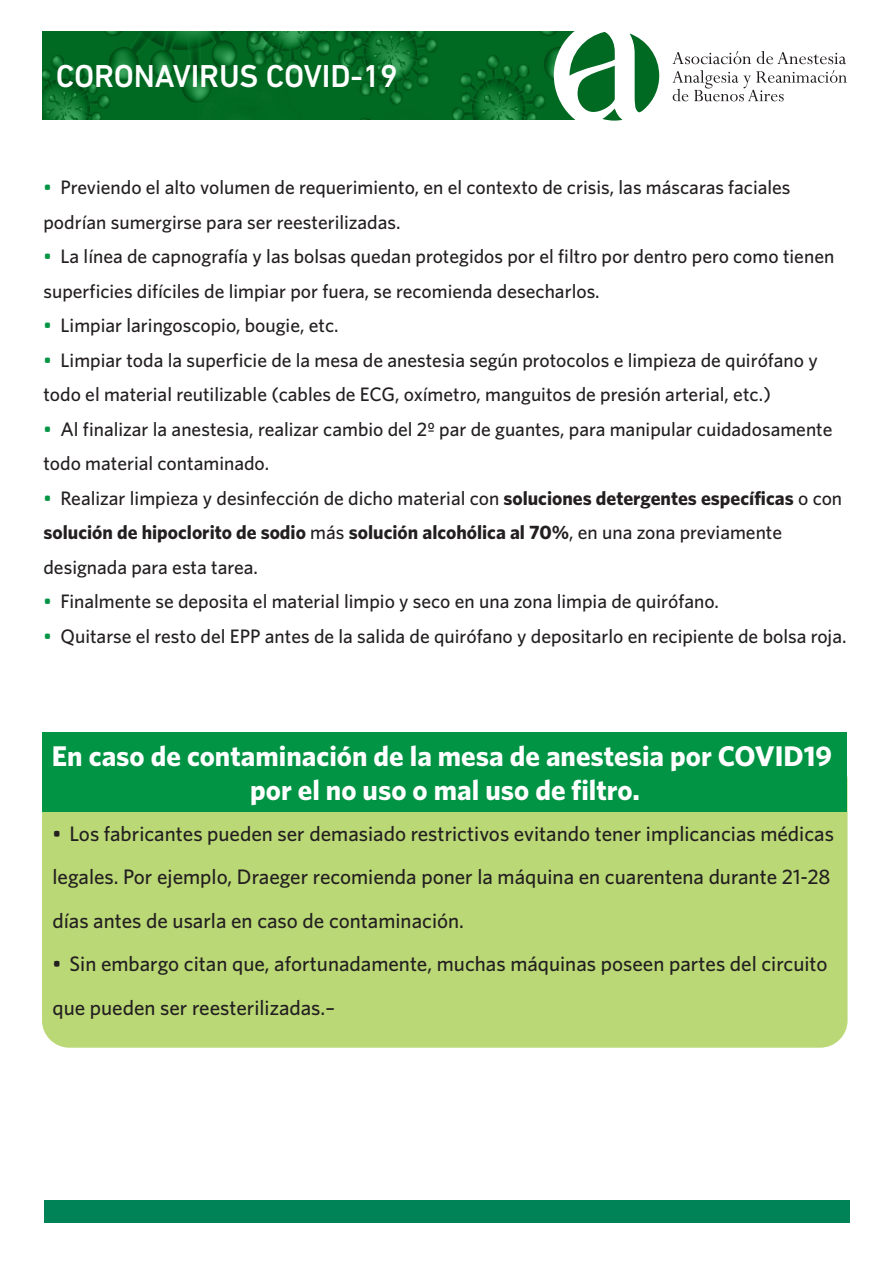
<style>
.page{position:relative;width:893px;height:1276px;background:#fff}
.page>*{position:absolute;margin:0;border:0;box-sizing:border-box;transform-origin:0 0}
.t1{font:500 32.25px "DIN Next LT Pro";letter-spacing:-.005em;color:#fff}
.t2{font:700 28.5px/34.5px "Whitney";color:#fff;text-align:center}
.t3{font:500 21px/43.5px "Whitney";color:#231f20}
.t4{font:500 19.5px/34.5px "Whitney";color:#231f20}
.s1{color:#009444}
.s2{font-weight:700}
</style>
<div class="page">
<div style="left:42px;top:753px;width:805px;height:294px;background:#bad875;border-radius:27px"></div>
<div style="left:45px;top:1199px;width:805px;height:23px;background:#008357"></div>
<img style="left:43px;top:31px;width:531px;height:88px">
<div style="left:554px;top:18px;width:114px;height:114px;background:#fff;border-radius:50%"></div>
<svg style="left:672px;top:51px;width:79px;height:13px"></svg>
<svg style="left:757px;top:51px;width:89px;height:13px"></svg>
<svg style="left:672px;top:70px;width:175px;height:31px"></svg>
<svg style="left:569px;top:32px;width:54px;height:89px"></svg>
<svg style="left:629px;top:33px;width:30px;height:80px"></svg>
<div style="left:42px;top:732px;width:804px;height:80px;background:#009444"></div>
<h1 class="t1" style="left:56px;top:57px;width:344px">CORONAVIRUS COVID-19</h1>
<p class="t4" style="left:43px;top:170px;width:749px"><span class="s1">•</span> Previendo el alto volumen de requerimiento, en el contexto de crisis, las máscaras faciales podrían sumergirse para ser reesterilizadas.</p>
<p class="t4" style="left:43px;top:239px;width:792px"><span class="s1">•</span> La línea de capnografía y las bolsas quedan protegidos por el filtro por dentro pero como tienen superficies difíciles de limpiar por fuera, se recomienda desecharlos.</p>
<p class="t4" style="left:43px;top:308px;width:297px"><span class="s1">•</span> Limpiar laringoscopio, bougie, etc.</p>
<p class="t4" style="left:43px;top:342px;width:776px"><span class="s1">•</span> Limpiar toda la superficie de la mesa de anestesia según protocolos e limpieza de quirófano y todo el material reutilizable (cables de ECG, oxímetro, manguitos de presión arterial, etc.)</p>
<p class="t4" style="left:43px;top:411px;width:790px"><span class="s1">•</span> Al finalizar la anestesia, realizar cambio del 2º par de guantes, para manipular cuidadosamente todo material contaminado.</p>
<p class="t4" style="left:43px;top:480px;width:800px"><span class="s1">•</span> Realizar limpieza y desinfección de dicho material con <span class="s2">soluciones detergentes específicas</span> o con <span class="s2">solución de hipoclorito de sodio</span> más <span class="s2">solución alcohólica al 70%</span>, en una zona previamente designada para esta tarea.</p>
<p class="t4" style="left:43px;top:583px;width:677px"><span class="s1">•</span> Finalmente se deposita el material limpio y seco en una zona limpia de quirófano.</p>
<p class="t4" style="left:43px;top:618px;width:804px"><span class="s1">•</span> Quitarse el resto del EPP antes de la salida de quirófano y depositarlo en recipiente de bolsa roja.</p>
<h2 class="t2" style="left:52px;top:737px;width:782px">En caso de contaminación de la mesa de anestesia por COVID19 por el no uso o mal uso de filtro.</h2>
<p class="t3" style="left:52px;top:811px;width:783px">• Los fabricantes pueden ser demasiado restrictivos evitando tener implicancias médicas legales. Por ejemplo, Draeger recomienda poner la máquina en cuarentena durante 21-28 días antes de usarla en caso de contaminación.</p>
<p class="t3" style="left:52px;top:941px;width:777px">• Sin embargo citan que, afortunadamente, muchas máquinas poseen partes del circuito que pueden ser reesterilizadas.–</p>
</div>
